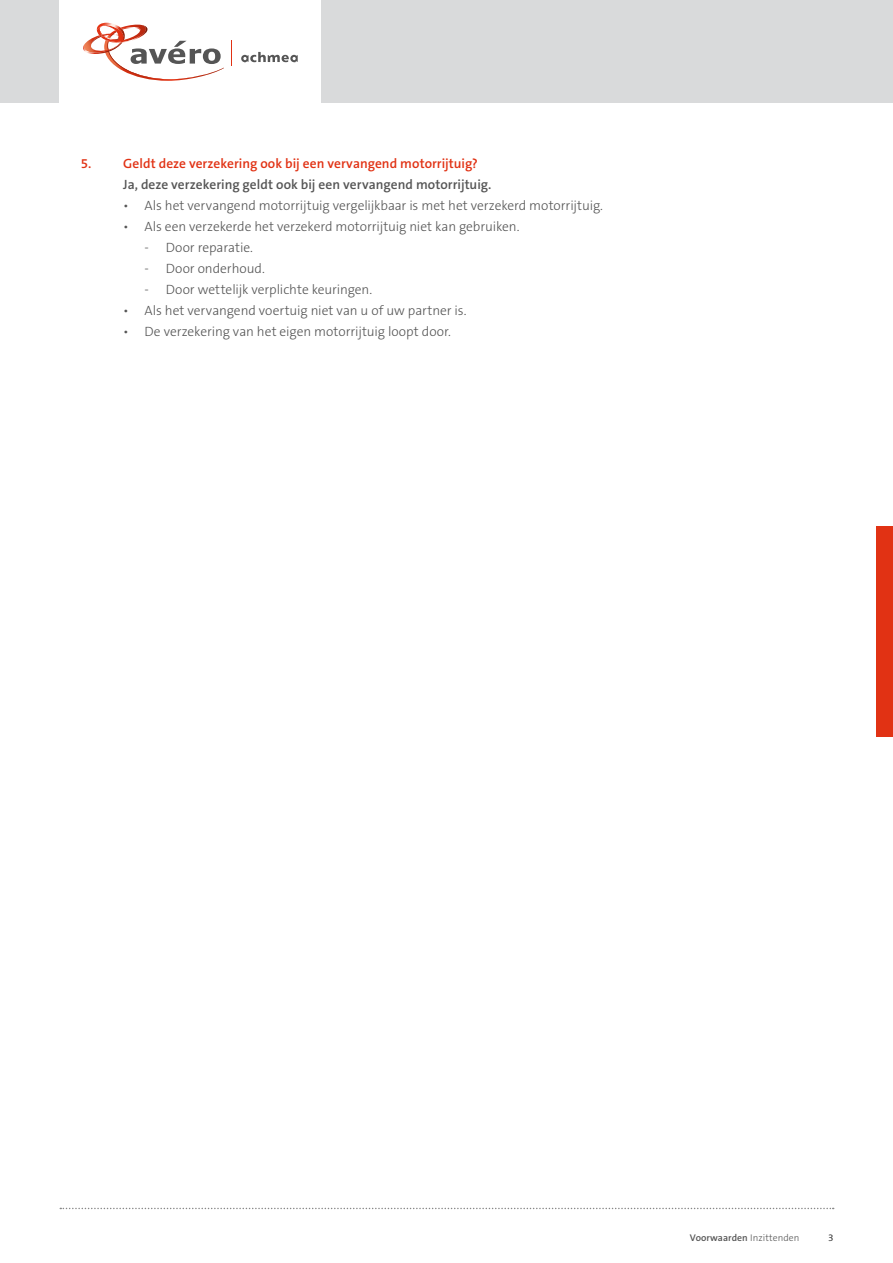
<style>
.page{position:relative;width:893px;height:1263px;background:#fff}
.page>*{position:absolute;margin:0;border:0;box-sizing:border-box;transform-origin:0 0}
.t1{font:300 13.5px "The Sans B3";letter-spacing:-.005em;color:#555}
.t2{font:600 13.5px "The Sans B6";color:#555}
.t3{font:600 13.5px "The Sans B6";letter-spacing:.005em;color:#e13214}
.t4{font:600 9.75px "The Sans B6";letter-spacing:.005em;color:#555}
.t5{font:300 9.75px "The Sans B3";color:#555}
.s1{font-family:"The Sans B3";font-weight:300}
</style>
<div class="page">
<div style="left:0;top:0;width:893px;height:103px;background:#d9dadb"></div>
<div style="left:60px;top:0;width:261px;height:103px;background:#fff"></div>
<svg style="left:241px;top:52px;width:57px;height:10px"></svg>
<svg style="left:83px;top:22px;width:141px;height:59px"></svg>
<svg style="left:231px;top:41px;width:1px;height:25px"></svg>
<svg style="left:60px;top:1208px;width:774px;height:1px"></svg>
<div style="left:876px;top:526px;width:17px;height:211px;background:#e13214"></div>
<p class="t3" style="left:81px;top:156px;width:399px">5. Geldt deze verzekering ook bij een vervangend motorrijtuig?</p>
<p class="t2" style="left:123px;top:177px;width:370px">Ja, deze verzekering geldt ook bij een vervangend motorrijtuig.</p>
<p class="t1" style="left:123px;top:199px;width:481px">• Als het vervangend motorrijtuig vergelijkbaar is met het verzekerd motorrijtuig.</p>
<p class="t1" style="left:123px;top:220px;width:398px">• Als een verzekerde het verzekerd motorrijtuig niet kan gebruiken.</p>
<p class="t1" style="left:145px;top:241px;width:110px">- Door reparatie.</p>
<p class="t1" style="left:145px;top:262px;width:122px">- Door onderhoud.</p>
<p class="t1" style="left:145px;top:283px;width:229px">- Door wettelijk verplichte keuringen.</p>
<p class="t1" style="left:123px;top:304px;width:345px">• Als het vervangend voertuig niet van u of uw partner is.</p>
<p class="t1" style="left:123px;top:325px;width:329px">• De verzekering van het eigen motorrijtuig loopt door.</p>
<p class="t4" style="left:690px;top:1232px;width:111px">Voorwaarden <span class="s1">Inzittenden</span></p>
<p class="t5" style="left:828px;top:1233px;width:7px">3</p>
</div>
